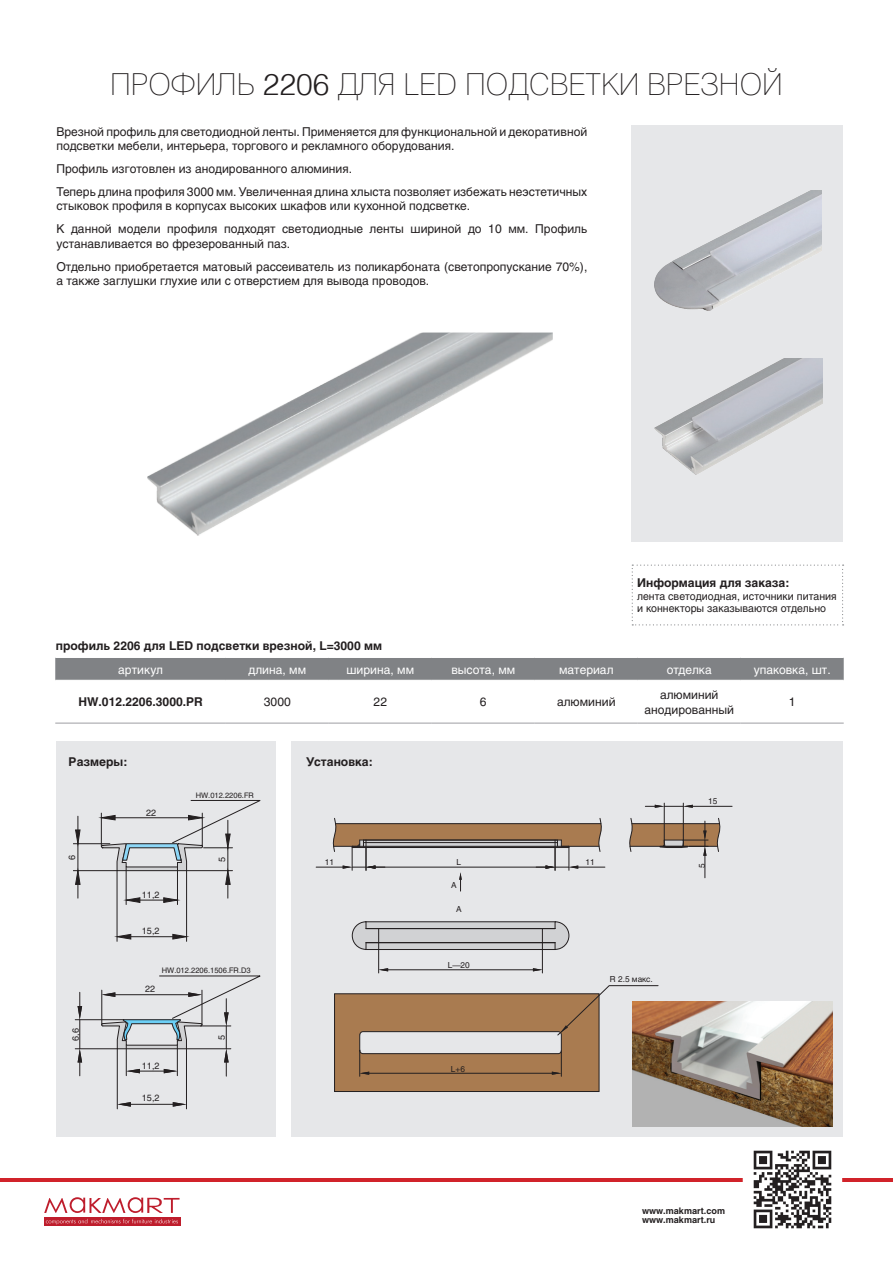
<style>
.page{position:relative;width:893px;height:1263px;background:#fff}
.page>*{position:absolute;margin:0;border:0;box-sizing:border-box;transform-origin:0 0}
.t1{font:100 30px "Helios";color:#231f20}
.t2{font:12.15px/23px "Helios C";color:#231f20}
.t3{font:700 12px "Helios C";color:#231f20}
.t4{font:12px "Helios C";color:#fff}
.t5{font:12px/14.4px "Helios C";color:#231f20;text-align:center}
.t6{font:10.65px/12.6px "Helios C";color:#231f20}
.t7{font:700 9px/8.6px "Helios C";color:#231f20}
.t8{font:9px "Helios C";color:#231f20}
.t9{font:8.25px "Helios C";color:#231f20}
.t10{font:7.65px "Helios C";color:#231f20}
.t11{font:7.5px "Helios C";color:#231f20}
.s1{font-weight:300}
</style>
<div class="page">
<hr style="left:0;top:1178px;width:893px;height:3px;background:#d1232a">
<img style="left:746px;top:1150px;width:93px;height:79px">
<div style="left:44px;top:1217px;width:136px;height:9px;background:#be1d2c"></div>
<svg style="left:46px;top:1219px;width:132px;height:5px"></svg>
<svg style="left:44px;top:1197px;width:136px;height:16px"></svg>
<div style="left:632px;top:125px;width:211px;height:416px;background:#e6e7e9"></div>
<img style="left:654px;top:358px;width:168px;height:117px">
<img style="left:655px;top:190px;width:166px;height:120px">
<img style="left:147px;top:333px;width:406px;height:203px">
<div style="left:56px;top:741px;width:219px;height:396px;background:#e6e7e9"></div>
<div style="left:291px;top:741px;width:552px;height:396px;background:#e6e7e9"></div>
<div style="left:55px;top:658px;width:789px;height:22px;background:#808285"></div>
<hr style="left:55px;top:722px;width:171px;height:2px;background:#a8a9ad">
<hr style="left:226px;top:722px;width:103px;height:2px;background:#a8a9ad">
<hr style="left:329px;top:722px;width:103px;height:2px;background:#a8a9ad">
<hr style="left:432px;top:722px;width:103px;height:2px;background:#a8a9ad">
<hr style="left:535px;top:722px;width:103px;height:2px;background:#a8a9ad">
<hr style="left:638px;top:722px;width:103px;height:2px;background:#a8a9ad">
<hr style="left:741px;top:722px;width:103px;height:2px;background:#a8a9ad">
<svg style="left:632px;top:565px;width:212px;height:60px"></svg>
<hr style="left:126px;top:867px;width:1px;height:37px;background:#231f20">
<hr style="left:177px;top:867px;width:1px;height:37px;background:#231f20">
<hr style="left:117px;top:871px;width:1px;height:70px;background:#231f20">
<hr style="left:186px;top:871px;width:1px;height:70px;background:#231f20">
<hr style="left:131px;top:936px;width:42px;height:1px;background:#231f20">
<svg style="left:116px;top:934px;width:16px;height:6px"></svg>
<svg style="left:172px;top:934px;width:15px;height:6px"></svg>
<hr style="left:73px;top:870px;width:44px;height:1px;background:#231f20">
<hr style="left:73px;top:843px;width:37px;height:1px;background:#231f20">
<svg style="left:75px;top:816px;width:6px;height:82px"></svg>
<div style="left:352px;top:921px;width:217px;height:29px;background:#d1d2d4;border:1px solid #231f20;border-radius:14px"></div>
<hr style="left:664px;top:803px;width:1px;height:37px;background:#231f20">
<hr style="left:683px;top:803px;width:1px;height:37px;background:#231f20">
<hr style="left:693px;top:806px;width:39px;height:1px;background:#231f20">
<svg style="left:645px;top:805px;width:48px;height:3px"></svg>
<svg style="left:334px;top:985px;width:324px;height:107px"></svg>
<svg style="left:629px;top:818px;width:91px;height:60px"></svg>
<svg style="left:378px;top:929px;width:1px;height:13px"></svg>
<svg style="left:554px;top:921px;width:2px;height:8px"></svg>
<svg style="left:542px;top:929px;width:1px;height:13px"></svg>
<svg style="left:365px;top:942px;width:2px;height:8px"></svg>
<svg style="left:365px;top:921px;width:2px;height:7px"></svg>
<hr style="left:366px;top:942px;width:189px;height:1px;background:#231f20">
<hr style="left:366px;top:928px;width:189px;height:1px;background:#231f20">
<hr style="left:378px;top:942px;width:1px;height:31px;background:#231f20">
<hr style="left:542px;top:942px;width:1px;height:31px;background:#231f20">
<hr style="left:388px;top:969px;width:145px;height:1px;background:#231f20">
<svg style="left:379px;top:968px;width:9px;height:3px"></svg>
<svg style="left:533px;top:968px;width:9px;height:3px"></svg>
<svg style="left:316px;top:818px;width:289px;height:73px"></svg>
<hr style="left:75px;top:1019px;width:49px;height:1px;background:#231f20">
<hr style="left:75px;top:1048px;width:42px;height:1px;background:#231f20">
<svg style="left:78px;top:992px;width:4px;height:84px"></svg>
<hr style="left:117px;top:1049px;width:1px;height:60px;background:#231f20">
<hr style="left:186px;top:1049px;width:1px;height:60px;background:#231f20">
<hr style="left:131px;top:1104px;width:42px;height:1px;background:#231f20">
<svg style="left:117px;top:1102px;width:14px;height:5px"></svg>
<svg style="left:173px;top:1102px;width:13px;height:5px"></svg>
<svg style="left:100px;top:976px;width:161px;height:100px"></svg>
<svg style="left:100px;top:800px;width:161px;height:103px"></svg>
<img style="left:632px;top:1002px;width:200px;height:124px">
<h1 class="t1" style="left:110px;top:67px;width:674px">ПРОФИЛЬ <span class="s1">2206</span> ДЛЯ LED ПОДСВЕТКИ ВРЕЗНОЙ</h1>
<p class="t2" style="left:56px;top:124px;width:532px;line-height:14.4px">Врезной профиль для светодиодной ленты. Применяется для функциональной и декоративной подсветки мебели, интерьера, торгового и рекламного оборудования.</p>
<p class="t2" style="left:56px;top:157px;width:532px">Профиль изготовлен из анодированного алюминия.<br>Теперь длина профиля 3000 мм. Увеличенная длина хлыста позволяет избежать неэстетичных</p>
<p class="t2" style="left:56px;top:195px;width:532px">стыковок профиля в корпусах высоких шкафов или кухонной подсветке.<br>К данной модели профиля подходят светодиодные ленты шириной до 10 мм. Профиль</p>
<p class="t2" style="left:56px;top:232px;width:532px">устанавливается во фрезерованный паз.<br>Отдельно приобретается матовый рассеиватель из поликарбоната (светопропускание 70%),</p>
<p class="t2" style="left:56px;top:269px;width:374px">а также заглушки глухие или с отверстием для вывода проводов.</p>
<p class="t3" style="left:56px;top:639px;width:328px">профиль 2206 для LED подсветки врезной, L=3000 мм</p>
<p class="t3" style="left:637px;top:576px;width:154px">Информация для заказа:</p>
<p class="t6" style="left:637px;top:589px;width:201px">лента светодиодная, источники питания и коннекторы заказываются отдельно</p>
<p class="t4" style="left:118px;top:662px;width:46px">артикул</p>
<p class="t4" style="left:249px;top:662px;width:59px">длина, мм</p>
<p class="t4" style="left:347px;top:662px;width:69px">ширина, мм</p>
<p class="t4" style="left:451px;top:662px;width:65px">высота, мм</p>
<p class="t4" style="left:559px;top:662px;width:56px">материал</p>
<p class="t4" style="left:667px;top:662px;width:47px">отделка</p>
<p class="t4" style="left:754px;top:662px;width:79px">упаковка, шт.</p>
<p class="t3" style="left:78px;top:695px;width:126px">HW.012.2206.3000.PR</p>
<p class="t5" style="left:264px;top:695px;width:28px">3000</p>
<p class="t5" style="left:374px;top:695px;width:15px">22</p>
<p class="t5" style="left:480px;top:695px;width:8px">6</p>
<p class="t5" style="left:557px;top:695px;width:60px">алюминий</p>
<p class="t5" style="left:644px;top:688px;width:91px">алюминий анодированный</p>
<p class="t5" style="left:789px;top:695px;width:8px">1</p>
<p class="t3" style="left:69px;top:754px;width:60px">Размеры:</p>
<p class="t3" style="left:306px;top:754px;width:68px">Установка:</p>
<p class="t8" style="left:146px;top:807px;width:12px">22</p>
<p class="t11" style="left:196px;top:791px;width:60px">HW.012.2206.FR</p>
<p class="t8" style="left:67px;top:860px;width:7px;rotate:-90deg">6</p>
<p class="t8" style="left:217px;top:862px;width:7px;rotate:-90deg">5</p>
<p class="t9" style="left:325px;top:857px;width:11px">11</p>
<p class="t9" style="left:456px;top:857px;width:6px">L</p>
<p class="t9" style="left:585px;top:857px;width:11px">11</p>
<p class="t8" style="left:142px;top:890px;width:19px">11,2</p>
<p class="t8" style="left:142px;top:925px;width:19px">15,2</p>
<p class="t10" style="left:162px;top:966px;width:90px">HW.012.2206.1506.FR.D3</p>
<p class="t8" style="left:145px;top:984px;width:12px">22</p>
<p class="t8" style="left:70px;top:1040px;width:14px;rotate:-90deg">6,6</p>
<p class="t8" style="left:216px;top:1040px;width:7px;rotate:-90deg">5</p>
<p class="t8" style="left:142px;top:1060px;width:19px">11,2</p>
<p class="t8" style="left:142px;top:1093px;width:19px">15,2</p>
<p class="t9" style="left:451px;top:880px;width:7px">A</p>
<p class="t9" style="left:456px;top:904px;width:7px">A</p>
<p class="t9" style="left:448px;top:960px;width:24px">L—20</p>
<p class="t9" style="left:451px;top:1064px;width:16px">L+6</p>
<p class="t9" style="left:610px;top:974px;width:44px">R 2.5 макс.</p>
<p class="t9" style="left:708px;top:796px;width:11px">15</p>
<p class="t9" style="left:697px;top:868px;width:6px;rotate:-90deg">5</p>
<p class="t7" style="left:642px;top:1206px;width:84px">www.makmart.com www.makmart.ru</p>
</div>
